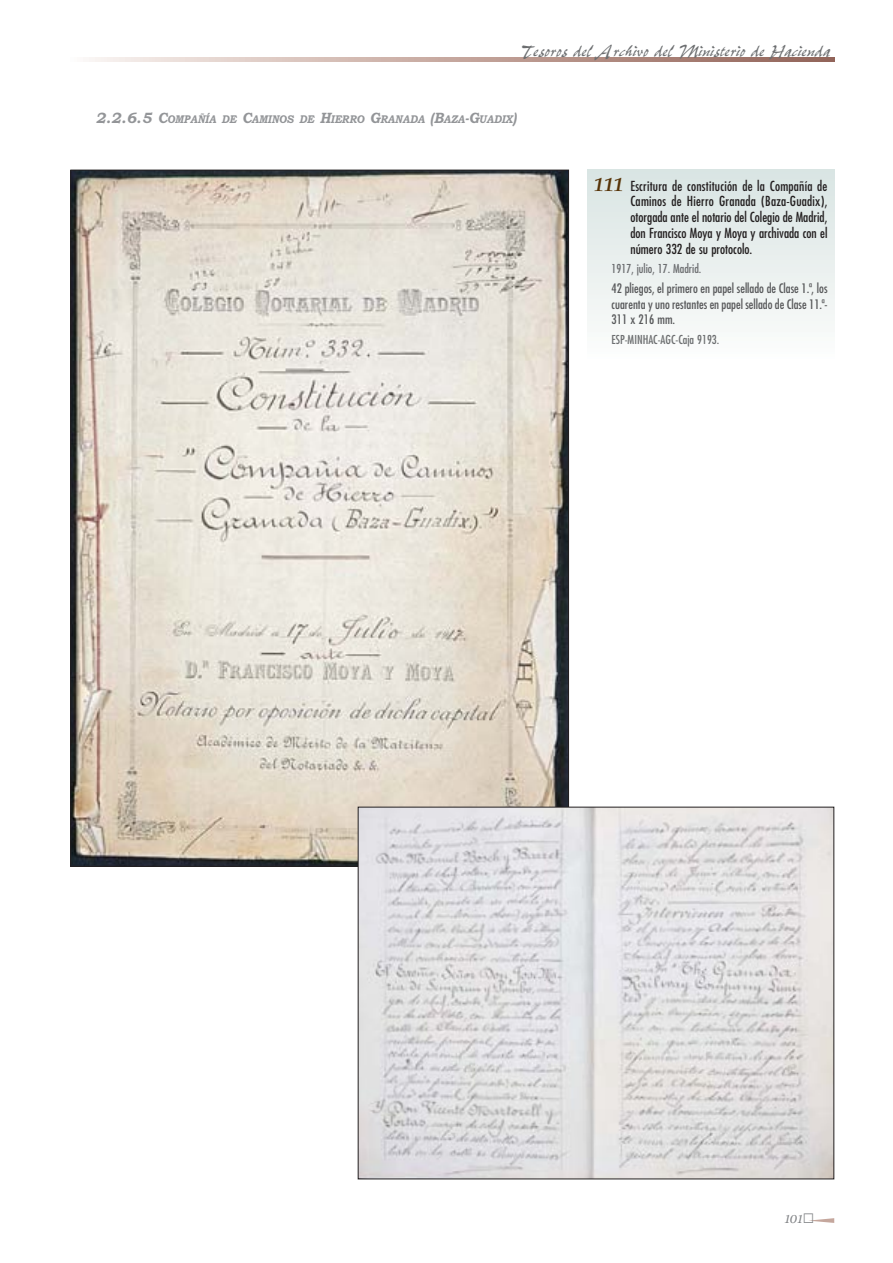
<style>
.page{position:relative;width:893px;height:1263px;background:#fff}
.page>*{position:absolute;margin:0;border:0;box-sizing:border-box;transform-origin:0 0}
.t1{font:italic 19.65px "Pepita";color:#6c6e70;scale:.92 1}
.t2{font:condensed 13.5px/15.8px "Futura";color:#231f20;text-align:justify}
.t3{font:condensed 12.75px/15.8px "Futura";color:#58595b;text-align:justify}
.t4{font:italic 12.75px "Georgia";color:#808285;scale:.95 1}
.t5{font:condensed 12px "Futura";color:#6c6e70}
.t6{font:italic 700 11.25px "Bookman Old Style";color:#939598;scale:.9 1}
.s1{font-size:15px}
.s2{font-family:"Book Antiqua";font-weight:700;font-style:italic;font-stretch:normal;font-size:19.5px;color:#573408}
</style>
<div class="page">
<div style="left:588px;top:170px;width:246px;height:190px;background:linear-gradient(to bottom,#d9e4e2,#fcfcfc)"></div>
<svg style="left:89px;top:58px;width:745px;height:3px;background:#c4a79f"></svg>
<img style="left:72px;top:172px;width:495px;height:693px">
<img style="left:360px;top:809px;width:472px;height:368px">
<svg style="left:809px;top:1218px;width:25px;height:5px"></svg>
<h1 class="t1" style="left:519px;top:38px;width:343px">Tesoros del A rchivo del Ministerio de Hacienda</h1>
<h6 class="t6" style="left:95px;top:115px;width:469px"><span class="s1">2.2.6.5 C</span>OMPAÑÍA DE <span class="s1">C</span>AMINOS DE <span class="s1">H</span>IERRO <span class="s1">G</span>RANADA <span class="s1">(B</span>AZA<span class="s1">-G</span>UADIX<span class="s1">)</span></h6>
<p class="t2" style="left:630px;top:179px;width:198px;text-indent:-36px"><span class="s2">111</span> Escritura de constitución de la Compañía de Caminos de Hierro Granada (Baza-Guadix), otorgada ante el notario del Colegio de Madrid, don Francisco Moya y Moya y archivada con el número 332 de su protocolo.</p>
<p class="t5" style="left:611px;top:263px;width:91px">1917, julio, 17. Madrid.</p>
<p class="t3" style="left:611px;top:281px;width:217px">42 pliegos, el primero en papel sellado de Clase 1.ª, los cuarenta y uno restantes en papel sellado de Clase 11.ª-311 x 216 mm.</p>
<p class="t5" style="left:611px;top:334px;width:109px">ESP-MINHAC-AGC-Caja 9193.</p>
<p class="t4" style="left:784px;top:1214px;width:20px">101</p>
</div>
